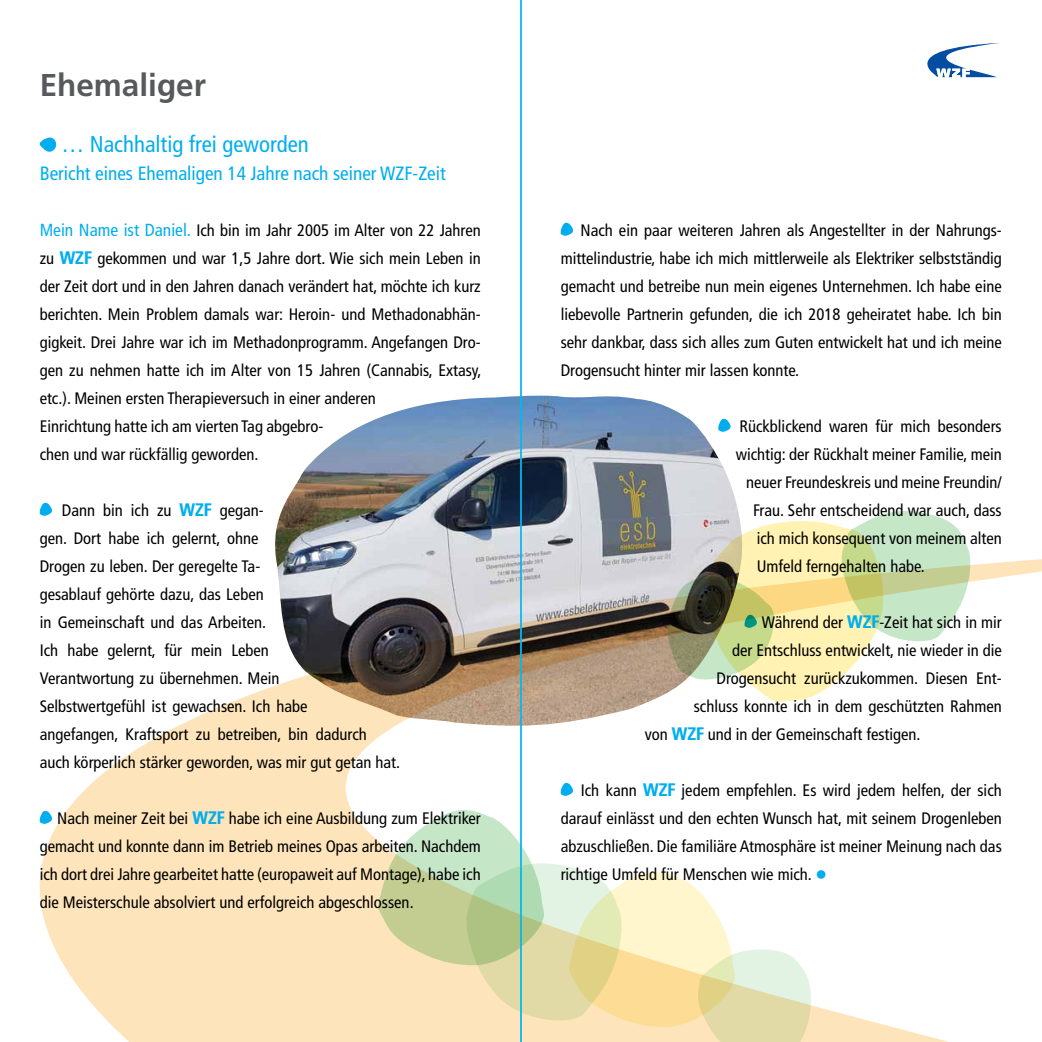
<style>
.page{position:relative;width:1042px;height:1042px;background:#fff}
.page>*{position:absolute;margin:0;border:0;box-sizing:border-box;transform-origin:0 0}
.t1{font:700 31.5px "Frutiger LT Std";color:#58595b}
.t2{font:condensed 22.75px "Frutiger LT Std";color:#00aeef}
.t3{font:condensed 19.25px "Frutiger LT Std";color:#00aeef}
.t4{font:condensed 16.62px/28px "Frutiger LT Std";color:#000;text-align:justify}
.s1{font-size:17.5px;color:#00aeef}
.s2{font-family:"Univers LT Std";font-weight:700;font-size:17.5px;color:#00aeef}
.s3{font-size:24.5px;color:#00aeef}
</style>
<div class="page">
<svg style="left:927px;top:43px;width:72px;height:34px"></svg>
<svg style="left:39px;top:559px;width:1003px;height:483px"></svg>
<img style="left:273px;top:396px;width:472px;height:332px">
<svg style="left:377px;top:807px;width:437px;height:235px"></svg>
<svg style="left:40px;top:137px;width:16px;height:15px"></svg>
<svg style="left:40px;top:503px;width:12px;height:13px"></svg>
<svg style="left:40px;top:811px;width:12px;height:13px"></svg>
<svg style="left:560px;top:223px;width:13px;height:13px"></svg>
<svg style="left:718px;top:419px;width:12px;height:13px"></svg>
<svg style="left:667px;top:509px;width:306px;height:193px"></svg>
<svg style="left:560px;top:783px;width:13px;height:13px"></svg>
<hr style="left:520px;top:0;width:2px;height:1042px;background:#00b9f1">
<h1 class="t1" style="left:40px;top:66px;width:168px">Ehemaliger</h1>
<h2 class="t2" style="left:62px;top:131px;width:249px">… Nachhaltig frei geworden</h2>
<p class="t3" style="left:40px;top:162px;width:407px">Bericht eines Ehemaligen 14 Jahre nach seiner WZF-Zeit</p>
<p class="t4" style="left:40px;top:216px;width:443px;text-align:left"><span class="s1">Mein Name ist Daniel.</span> Ich bin im Jahr 2005 im Alter von 22 Jahren zu <span class="s2">WZF</span> gekommen und war 1,5 Jahre dort. Wie sich mein Leben in der Zeit dort und in den Jahren danach verändert hat, möchte ich kurz berichten. Mein Problem damals war: Heroin- und Methadonabhän&shy;gigkeit. Drei Jahre war ich im Methadonprogramm. Angefangen Dro&shy;gen zu nehmen hatte ich im Alter von 15 Jahren (Cannabis, Extasy, etc.). Meinen ersten Therapieversuch in einer anderen<br>Einrichtung hatte ich am vierten Tag abgebro-<br>chen und war rückfällig geworden.</p>
<p class="t4" style="left:40px;top:496px;width:362px;text-align:left;text-indent:22px">Dann bin ich zu <span class="s2">WZF</span> gegan-<br>gen. Dort habe ich gelernt, ohne<br>Drogen zu leben. Der geregelte Ta-<br>gesablauf gehörte dazu, das Leben<br>in Gemeinschaft und das Arbeiten.<br>Ich habe gelernt, für mein Leben<br>Verantwortung zu übernehmen. Mein<br>Selbstwertgefühl ist gewachsen. Ich habe<br>angefangen, Kraftsport zu betreiben, bin dadurch auch körperlich stärker geworden, was mir gut getan hat.</p>
<p class="t4" style="left:40px;top:804px;width:443px;text-indent:17px">Nach meiner Zeit bei <span class="s2">WZF</span> habe ich eine Ausbildung zum Elektriker gemacht und konnte dann im Betrieb meines Opas arbeiten. Nachdem ich dort drei Jahre gearbeitet hatte (europaweit auf Montage), habe ich die Meisterschule absolviert und erfolgreich abgeschlossen.</p>
<p class="t4" style="left:561px;top:216px;width:443px;text-indent:20px">Nach ein paar weiteren Jahren als Angestellter in der Nahrungs&shy;mittelindustrie, habe ich mich mittlerweile als Elektriker selbstständig gemacht und betreibe nun mein eigenes Unternehmen. Ich habe eine liebevolle Partnerin gefunden, die ich 2018 geheiratet habe. Ich bin sehr dankbar, dass sich alles zum Guten entwickelt hat und ich meine Drogensucht hinter mir lassen konnte.</p>
<p class="t4" style="left:739px;top:412px;width:264px">Rückblickend waren für mich besonders</p>
<p class="t4" style="left:736px;top:440px;width:267px">wichtig: der Rückhalt meiner Familie, mein</p>
<p class="t4" style="left:746px;top:468px;width:257px">neuer Freundeskreis und meine Freundin/</p>
<p class="t4" style="left:753px;top:496px;width:250px">Frau. Sehr entscheidend war auch, dass</p>
<p class="t4" style="left:757px;top:524px;width:246px">ich mich konsequent von meinem alten</p>
<p class="t4" style="left:757px;top:552px;width:170px">Umfeld ferngehalten habe.</p>
<p class="t4" style="left:762px;top:608px;width:241px">Während der <span class="s2">WZF</span>-Zeit hat sich in mir</p>
<p class="t4" style="left:732px;top:636px;width:271px">der Entschluss entwickelt, nie wieder in die</p>
<p class="t4" style="left:716px;top:664px;width:287px">Drogensucht zurückzukommen. Diesen Ent-</p>
<p class="t4" style="left:694px;top:692px;width:309px">schluss konnte ich in dem geschützten Rahmen</p>
<p class="t4" style="left:645px;top:720px;width:277px">von <span class="s2">WZF</span> und in der Gemeinschaft festigen.</p>
<p class="t4" style="left:561px;top:776px;width:443px;text-indent:20px">Ich kann <span class="s2">WZF</span> jedem empfehlen. Es wird jedem helfen, der sich darauf einlässt und den echten Wunsch hat, mit seinem Drogenleben abzuschließen. Die familiäre Atmosphäre ist meiner Meinung nach das richtige Umfeld für Menschen wie mich. <span class="s3">•</span></p>
</div>
